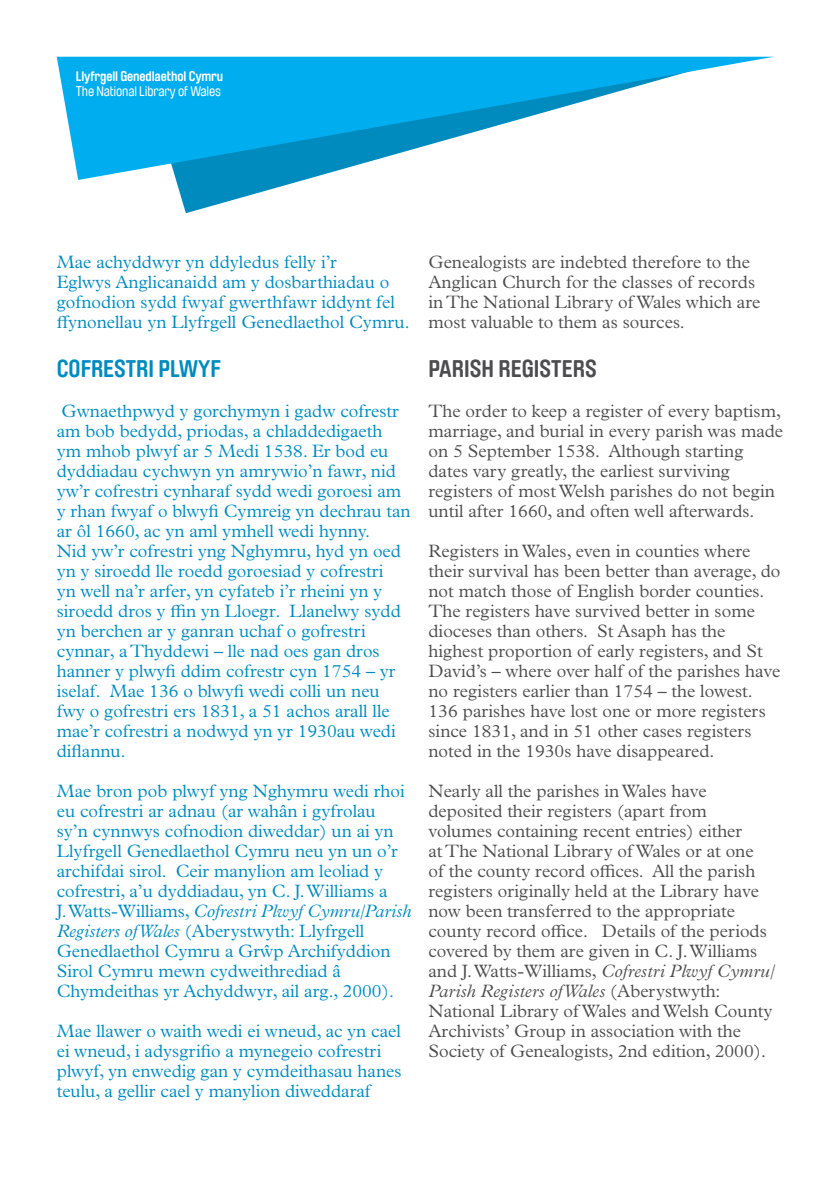
<style>
.page{position:relative;width:840px;height:1191px;background:#fff}
.page>*{position:absolute;margin:0;border:0;box-sizing:border-box;transform-origin:0 0}
.t1{font:700 24px "Brauer Neue";color:#4d4d4f}
.t2{font:700 24px "Brauer Neue";color:#008bbf}
.t3{font:300 18px/20px "Plantin MT Pro";color:#008bbf}
.t4{font:300 18px/20px "Plantin MT Pro";color:#4d4d4f}
.t5{font:700 13.8px "Brauer Neue";letter-spacing:-.01em;color:#fff}
.t6{font:13.8px "Brauer Neue";letter-spacing:-.01em;color:#fff}
.s1{font-style:italic}
</style>
<div class="page">
<svg style="left:176px;top:180px;width:128px;height:33px"></svg>
<svg style="left:57px;top:57px;width:715px;height:123px;fill:#00aeef"></svg>
<p class="t5" style="left:76px;top:68px;width:149px">LLYFRGELL GENEDLAETHOL CYMRU</p>
<p class="t6" style="left:76px;top:84px;width:146px">The National Library of Wales</p>
<p class="t3" style="left:57px;top:252px;width:354px">Mae achyddwyr yn ddyledus felly i’r<br>Eglwys Anglicanaidd am y dosbarthiadau o gofnodion sydd fwyaf gwerthfawr iddynt fel ffynonellau yn Llyfrgell Genedlaethol Cymru.</p>
<h1 class="t2" style="left:57px;top:355px;width:46px">COFRESTRI</h1>
<h1 class="t2" style="left:158px;top:355px;width:64px">PLWYF</h1>
<p class="t3" style="left:57px;top:401px;width:355px">Gwnaethpwyd y gorchymyn i gadw cofrestr am bob bedydd, priodas, a chladdedigaeth ym mhob plwyf ar 5 Medi 1538. Er bod eu dyddiadau cychwyn yn amrywio’n fawr, nid yw’r cofrestri cynharaf sydd wedi goroesi am y rhan fwyaf o blwyfi Cymreig yn dechrau tan ar ôl 1660, ac yn aml ymhell wedi hynny.<br>Nid yw’r cofrestri yng Nghymru, hyd yn oed yn y siroedd lle roedd goroesiad y cofrestri<br>yn well na’r arfer, yn cyfateb i’r rheini yn y siroedd dros y ffin yn Lloegr. Llanelwy sydd yn berchen ar y ganran uchaf o gofrestri cynnar, a Thyddewi – lle nad oes gan dros hanner y plwyfi ddim cofrestr cyn 1754 – yr iselaf. Mae 136 o blwyfi wedi colli un neu fwy o gofrestri ers 1831, a 51 achos arall lle mae’r cofrestri a nodwyd yn yr 1930au wedi diflannu.</p>
<p class="t3" style="left:57px;top:781px;width:356px">Mae bron pob plwyf yng Nghymru wedi rhoi eu cofrestri ar adnau (ar wahân i gyfrolau sy’n cynnwys cofnodion diweddar) un ai yn Llyfrgell Genedlaethol Cymru neu yn un o’r archifdai sirol. Ceir manylion am leoliad y cofrestri, a’u dyddiadau, yn C. J. Williams a<br>J. Watts-Williams, <span class="s1">Cofrestri Plwyf Cymru/Parish Registers of Wales</span> (Aberystwyth: Llyfrgell Genedlaethol Cymru a Grŵp Archifyddion Sirol Cymru mewn cydweithrediad â Chymdeithas yr Achyddwyr, ail arg., 2000).</p>
<p class="t3" style="left:57px;top:1021px;width:346px">Mae llawer o waith wedi ei wneud, ac yn cael ei wneud, i adysgrifio a mynegeio cofrestri plwyf, yn enwedig gan y cymdeithasau hanes teulu, a gellir cael y manylion diweddaraf</p>
<p class="t4" style="left:428px;top:252px;width:333px">Genealogists are indebted therefore to the Anglican Church for the classes of records in The National Library of Wales which are most valuable to them as sources.</p>
<h1 class="t1" style="left:428px;top:355px;width:23px">PARISH</h1>
<h1 class="t1" style="left:498px;top:355px;width:24px">REGISTERS</h1>
<p class="t4" style="left:428px;top:401px;width:356px">The order to keep a register of every baptism, marriage, and burial in every parish was made on 5 September 1538. Although starting dates vary greatly, the earliest surviving registers of most Welsh parishes do not begin until after 1660, and often well afterwards.</p>
<p class="t4" style="left:428px;top:541px;width:353px">Registers in Wales, even in counties where their survival has been better than average, do not match those of English border counties.<br>The registers have survived better in some dioceses than others. St Asaph has the highest proportion of early registers, and St David’s – where over half of the parishes have no registers earlier than 1754 – the lowest.<br>136 parishes have lost one or more registers since 1831, and in 51 other cases registers noted in the 1930s have disappeared.</p>
<p class="t4" style="left:428px;top:781px;width:347px">Nearly all the parishes in Wales have deposited their registers (apart from volumes containing recent entries) either<br>at The National Library of Wales or at one<br>of the county record offices. All the parish registers originally held at the Library have now been transferred to the appropriate county record office. Details of the periods covered by them are given in C. J. Williams and J. Watts-Williams, <span class="s1">Cofrestri Plwyf Cymru/ Parish Registers of Wales</span> (Aberystwyth:<br>National Library of Wales and Welsh County Archivists’ Group in association with the Society of Genealogists, 2nd edition, 2000).</p>
</div>
